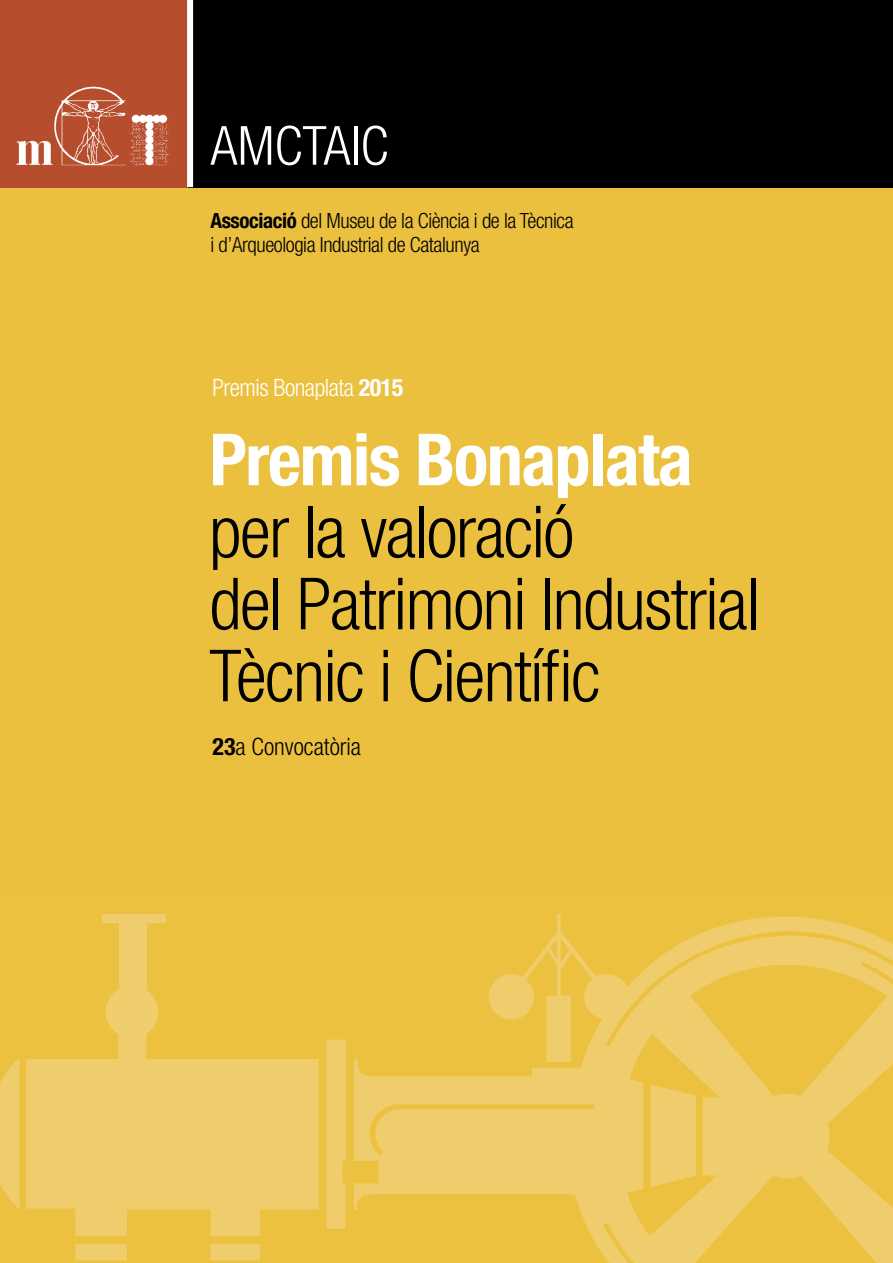
<style>
.page{position:relative;width:893px;height:1263px;background:#fff}
.page>*{position:absolute;margin:0;border:0;box-sizing:border-box;transform-origin:0 0}
.t1{font:300 condensed 72px/72px "Helvetica Neue LT Std";letter-spacing:-.02em;color:#000}
.t2{font:700 condensed 72px "Helvetica Neue LT Std";letter-spacing:-.02em;color:#fff}
.t3{font:300 condensed 54px "Helvetica Neue LT Std";color:#fff}
.t4{font:300 condensed 24px "Helvetica Neue LT Std";letter-spacing:-.02em;color:#fff}
.t5{font:300 condensed 24px "Helvetica Neue LT Std";color:#000}
.t6{font:300 condensed 21px/24px "Helvetica Neue LT Std";letter-spacing:-.02em;color:#000}
.s1{font-weight:700}
</style>
<div class="page">
<div style="left:0;top:187px;width:893px;height:1076px;background:#ebc03f"></div>
<img style="left:0;top:914px;width:893px;height:349px">
<div style="left:187px;top:0;width:706px;height:187px;background:#000"></div>
<div style="left:0;top:0;width:187px;height:187px;background:#b64d2d"></div>
<div style="left:187px;top:0;width:6px;height:187px;background:#fff"></div>
<img style="left:16px;top:86px;width:154px;height:80px">
<h2 class="t3" style="left:210px;top:115px;width:180px">AMCTAIC</h2>
<p class="t6" style="left:210px;top:208px;width:365px"><span class="s1">Associació</span> del Museu de la Ciència i de la Tècnica i d’Arqueologia Industrial de Catalunya</p>
<p class="t4" style="left:213px;top:373px;width:192px">Premis Bonaplata <span class="s1">2015</span></p>
<h1 class="t2" style="left:209px;top:416px;width:485px">Premis Bonaplata</h1>
<h1 class="t1" style="left:209px;top:495px;width:552px">per la valoració<br>del Patrimoni Industrial<br>Tècnic i Científic</h1>
<p class="t5" style="left:213px;top:733px;width:150px"><span class="s1">23</span>a Convocatòria</p>
</div>
